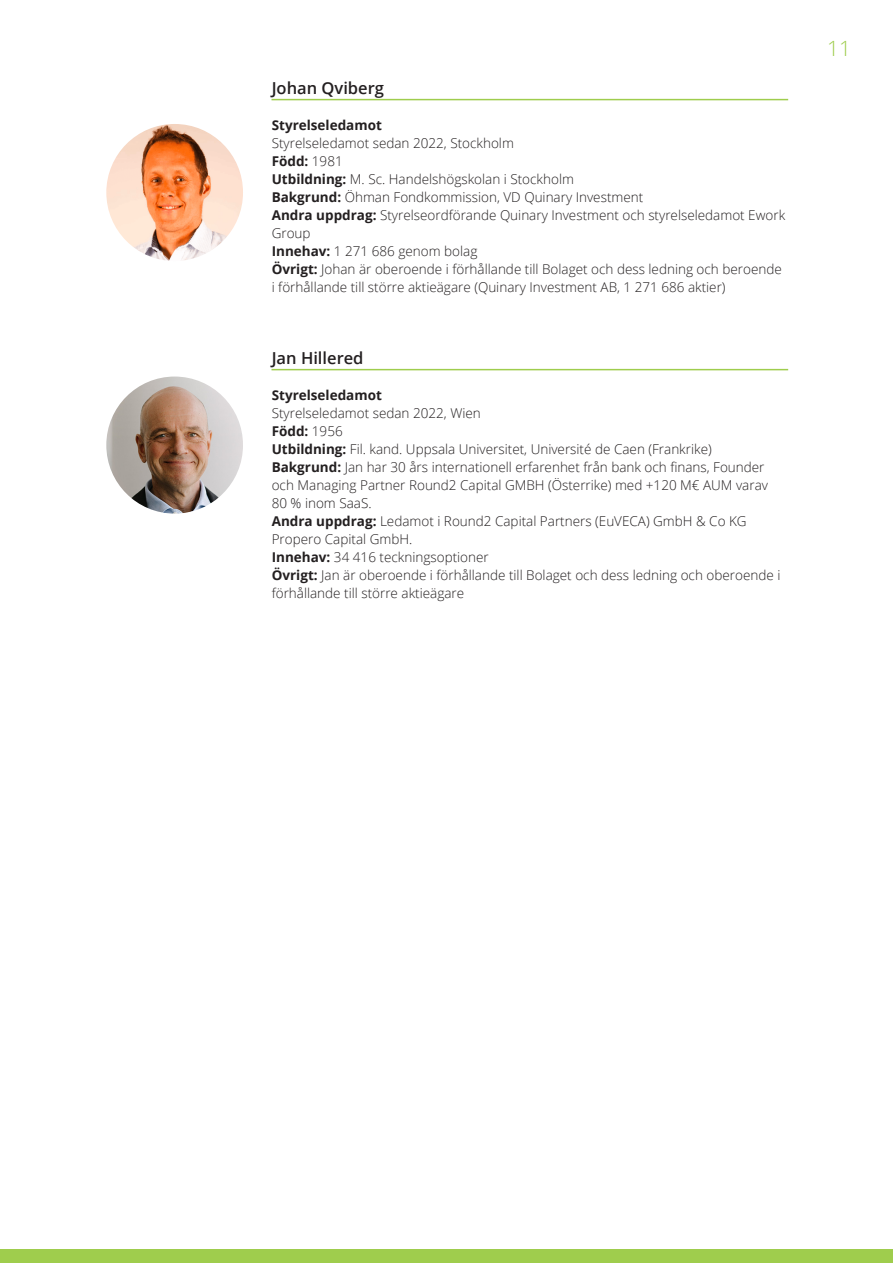
<style>
.page{position:relative;width:893px;height:1263px;background:#fff}
.page>*{position:absolute;margin:0;border:0;box-sizing:border-box;transform-origin:0 0}
.t1{font:300 21px "Open Sans";color:#9fcd4d}
.t2{font:600 16.5px "Open Sans";color:#231f20}
.t3{font:300 13.5px/18px "Open Sans";color:#231f20}
.t4{font:700 13.5px "Open Sans";color:#231f20}
.s1{font-weight:300}
.s2{font-weight:700}
</style>
<div class="page">
<div style="left:0;top:1249px;width:893px;height:14px;background:#9fcd4d"></div>
<hr style="left:272px;top:99px;width:516px;height:1px;background:#9fcd4d">
<hr style="left:272px;top:369px;width:516px;height:1px;background:#9fcd4d">
<img style="left:106px;top:124px;width:137px;height:137px;border-radius:68px">
<img style="left:106px;top:376px;width:137px;height:138px;border-radius:68px">
<p class="t2" style="left:272px;top:76px;width:114px">Johan Qviberg</p>
<p class="t4" style="left:272px;top:115px;width:112px">Styrelseledamot</p>
<p class="t3" style="left:272px;top:133px;width:244px">Styrelseledamot sedan 2022, Stockholm</p>
<p class="t4" style="left:272px;top:151px;width:73px">Född: <span class="s1">1981</span></p>
<p class="t3" style="left:272px;top:169px;width:304px"><span class="s2">Utbildning:</span> M. Sc. Handelshögskolan i Stockholm</p>
<p class="t3" style="left:272px;top:187px;width:373px"><span class="s2">Bakgrund:</span> Öhman Fondkommission, VD Quinary Investment</p>
<p class="t3" style="left:272px;top:205px;width:515px"><span class="s2">Andra uppdrag:</span> Styrelseordförande Quinary Investment och styrelseledamot Ework<br>Group</p>
<p class="t3" style="left:272px;top:241px;width:207px"><span class="s2">Innehav:</span> 1 271 686 genom bolag</p>
<p class="t3" style="left:272px;top:259px;width:512px"><span class="s2">Övrigt:</span> Johan är oberoende i förhållande till Bolaget och dess ledning och beroende i förhållande till större aktieägare (Quinary Investment AB, 1 271 686 aktier)</p>
<p class="t2" style="left:272px;top:346px;width:93px">Jan Hillered</p>
<p class="t4" style="left:272px;top:385px;width:112px">Styrelseledamot</p>
<p class="t3" style="left:272px;top:403px;width:211px">Styrelseledamot sedan 2022, Wien</p>
<p class="t4" style="left:272px;top:421px;width:73px">Född: <span class="s1">1956</span></p>
<p class="t3" style="left:272px;top:439px;width:442px"><span class="s2">Utbildning:</span> Fil. kand. Uppsala Universitet, Université de Caen (Frankrike)</p>
<p class="t3" style="left:272px;top:457px;width:498px"><span class="s2">Bakgrund:</span> Jan har 30 års internationell erfarenhet från bank och finans, Founder och Managing Partner Round2 Capital GMBH (Österrike) med +120 M€ AUM varav</p>
<p class="t3" style="left:272px;top:493px;width:101px">80 % inom SaaS.</p>
<p class="t3" style="left:272px;top:511px;width:476px"><span class="s2">Andra uppdrag:</span> Ledamot i Round2 Capital Partners (EuVECA) GmbH &amp; Co KG<br>Propero Capital GmbH.</p>
<p class="t3" style="left:272px;top:547px;width:219px"><span class="s2">Innehav:</span> 34 416 teckningsoptioner</p>
<p class="t3" style="left:272px;top:565px;width:510px"><span class="s2">Övrigt:</span> Jan är oberoende i förhållande till Bolaget och dess ledning och oberoende i förhållande till större aktieägare</p>
<h1 class="t1" style="left:827px;top:34px;width:25px">11</h1>
</div>
